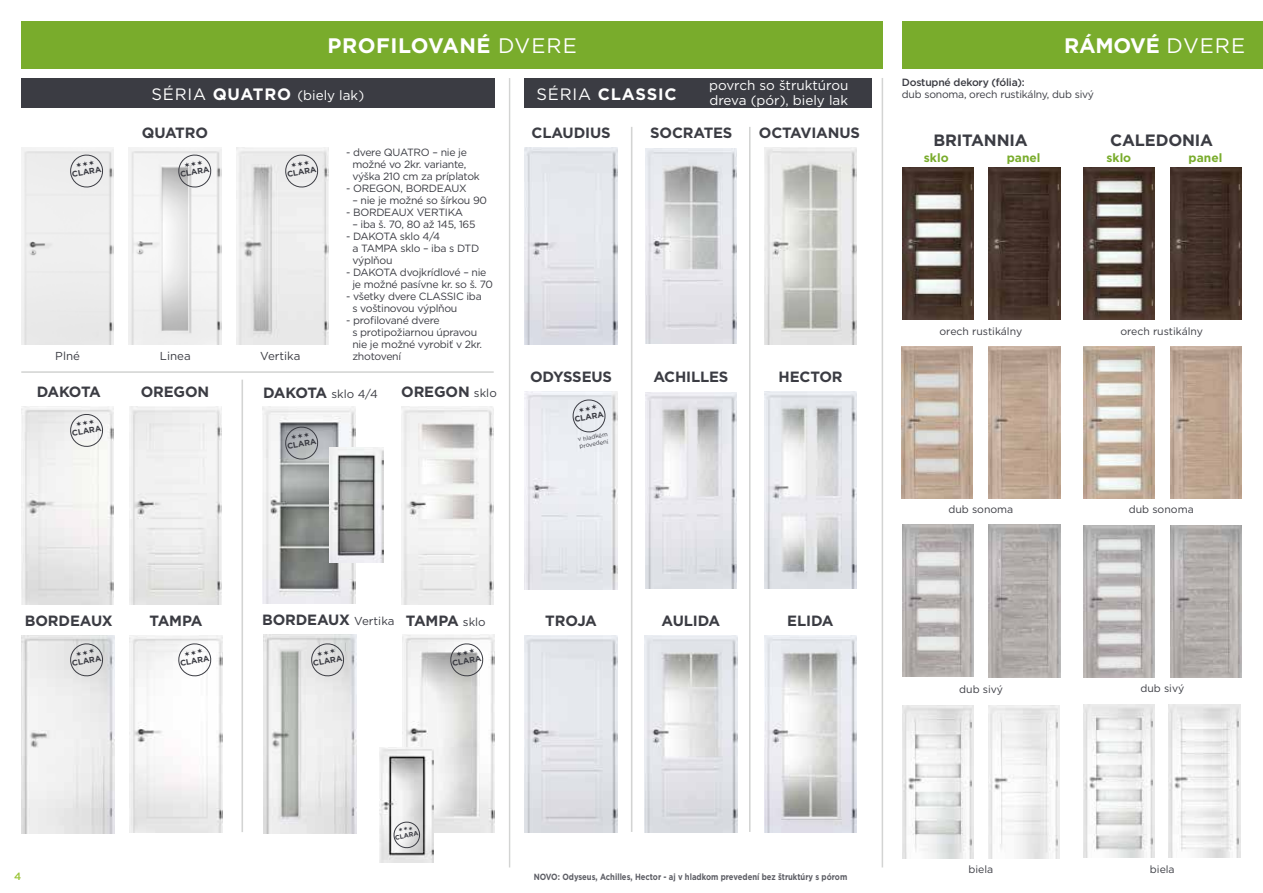
<style>
.page{position:relative;width:1263px;height:893px;background:#fff}
.page>*{position:absolute;margin:0;border:0;box-sizing:border-box;transform-origin:0 0}
.t1{font:700 21px "Gotham";letter-spacing:.025em;color:#fff}
.t2{font:700 21px "Gotham";letter-spacing:-.01em;color:#fff}
.t3{font:700 16.5px "Gotham";letter-spacing:.05em;color:#fff}
.t4{font:700 16.35px "Gotham";letter-spacing:-.01em;color:#3b3c43}
.t5{font:700 14.85px "Gotham";letter-spacing:-.01em;color:#3b3c43}
.t6{font:13.5px/15px "Gotham";color:#fff}
.t7{font:700 12px "Gotham";color:#79ac2c}
.t8{font:11.55px "Gotham";color:#3b3c43}
.t9{font:10.5px/12px "Gotham";letter-spacing:-.025em;color:#3b3c43}
.t10{font:10.5px "Gotham";color:#3b3c43}
.t11{font:500 10.5px "Gotham";letter-spacing:-.02em;color:#3b3c43}
.t12{font:500 10.5px "Gotham";color:#9ac437}
.t13{font:700 9px "Gotham";color:#5d5e65;scale:.85 1}
.t14{font:700 8.1px "Gotham";color:#3b3c43}
.t15{font:700 6.45px "Gotham";color:#3b3c43}
.t16{font:6px/7.1px "Gotham";color:#3b3c43}
.s1{font-weight:400}
.s2{font-size:16.5px}
.s3{font-weight:700;font-size:16.5px}
.s4{font-weight:700;font-size:14.85px}
.s5{font-weight:400;font-size:11.55px}
</style>
<div class="page">
<div style="left:21px;top:78px;width:473px;height:30px;background:#3b3c43"></div>
<div style="left:524px;top:78px;width:348px;height:30px;background:#3b3c43"></div>
<div style="left:21px;top:21px;width:862px;height:48px;background:#79ac2c"></div>
<hr style="left:509px;top:78px;width:1px;height:789px;background:#d3d4d3">
<hr style="left:882px;top:78px;width:1px;height:789px;background:#d3d4d3">
<img style="left:129px;top:407px;width:92px;height:197px">
<img style="left:21px;top:635px;width:93px;height:198px">
<img style="left:236px;top:147px;width:93px;height:198px">
<img style="left:129px;top:147px;width:92px;height:197px">
<div style="left:21px;top:147px;width:93px;height:197px;background:#ededed"></div>
<img style="left:401px;top:406px;width:93px;height:198px">
<img style="left:263px;top:407px;width:92px;height:197px">
<img style="left:22px;top:406px;width:92px;height:198px">
<hr style="left:21px;top:371px;width:473px;height:2px;background:#d3d4d3">
<img style="left:130px;top:635px;width:93px;height:197px">
<img style="left:264px;top:635px;width:93px;height:198px">
<hr style="left:241px;top:380px;width:2px;height:452px;background:#d3d4d3">
<img style="left:402px;top:635px;width:93px;height:197px">
<img style="left:380px;top:747px;width:53px;height:115px">
<img style="left:329px;top:447px;width:54px;height:116px">
<img style="left:645px;top:148px;width:92px;height:196px">
<img style="left:645px;top:635px;width:92px;height:197px">
<img style="left:764px;top:148px;width:92px;height:197px">
<img style="left:764px;top:635px;width:92px;height:197px">
<img style="left:525px;top:147px;width:92px;height:198px">
<img style="left:525px;top:635px;width:92px;height:197px">
<hr style="left:631px;top:127px;width:1px;height:705px;background:#d3d4d3">
<hr style="left:749px;top:127px;width:1px;height:705px;background:#d3d4d3">
<img style="left:645px;top:392px;width:92px;height:197px">
<img style="left:764px;top:392px;width:92px;height:197px">
<img style="left:525px;top:392px;width:92px;height:197px">
<div style="left:902px;top:21px;width:361px;height:48px;background:#79ac2c"></div>
<img style="left:902px;top:167px;width:71px;height:152px">
<img style="left:901px;top:346px;width:71px;height:152px">
<img style="left:902px;top:525px;width:71px;height:152px">
<img style="left:989px;top:168px;width:71px;height:152px">
<img style="left:1083px;top:168px;width:71px;height:151px">
<img style="left:1170px;top:167px;width:72px;height:153px">
<img style="left:989px;top:346px;width:71px;height:153px">
<img style="left:1083px;top:346px;width:71px;height:152px">
<img style="left:1170px;top:346px;width:72px;height:153px">
<img style="left:989px;top:525px;width:71px;height:152px">
<img style="left:1083px;top:525px;width:71px;height:152px">
<img style="left:1170px;top:525px;width:72px;height:152px">
<img style="left:1083px;top:705px;width:71px;height:152px">
<img style="left:988px;top:706px;width:72px;height:152px">
<img style="left:902px;top:706px;width:71px;height:152px">
<img style="left:1169px;top:705px;width:71px;height:152px">
<svg style="left:69px;top:154px;width:35px;height:34px"></svg>
<svg style="left:177px;top:154px;width:35px;height:34px"></svg>
<svg style="left:284px;top:154px;width:35px;height:34px"></svg>
<svg style="left:69px;top:413px;width:35px;height:35px"></svg>
<svg style="left:284px;top:426px;width:35px;height:34px"></svg>
<svg style="left:69px;top:643px;width:35px;height:34px"></svg>
<svg style="left:177px;top:643px;width:35px;height:34px"></svg>
<svg style="left:310px;top:643px;width:35px;height:34px"></svg>
<svg style="left:449px;top:643px;width:35px;height:34px"></svg>
<svg style="left:393px;top:821px;width:28px;height:28px"></svg>
<svg style="left:572px;top:399px;width:34px;height:34px"></svg>
<h1 class="t1" style="left:328px;top:32px;width:251px">PROFILOVANÉ <span class="s1">DVERE</span></h1>
<p class="t6" style="left:151px;top:87px;width:214px"><span class="s2">SÉRIA</span> <span class="s3">QUATRO</span> (biely lak)</p>
<h2 class="t3" style="left:536px;top:83px;width:142px"><span class="s1">SÉRIA</span> CLASSIC</h2>
<p class="t6" style="left:709px;top:77px;width:141px">povrch so štruktúrou dreva (pór), biely lak</p>
<h3 class="t5" style="left:142px;top:123px;width:68px">QUATRO</h3>
<p class="t14" style="left:71px;top:169px;width:31px;rotate:-10deg">CLARA</p>
<p class="t14" style="left:179px;top:169px;width:31px;rotate:-10deg">CLARA</p>
<p class="t14" style="left:286px;top:169px;width:31px;rotate:-10deg">CLARA</p>
<p class="t8" style="left:55px;top:348px;width:26px">Plné</p>
<p class="t8" style="left:160px;top:348px;width:32px">Linea</p>
<p class="t8" style="left:260px;top:348px;width:42px">Vertika</p>
<p class="t9" style="left:352px;top:146px;width:129px;text-indent:-6px">- dvere QUATRO – nie je možné vo 2kr. variante, výška 210 cm za príplatok</p>
<p class="t9" style="left:346px;top:182px;width:122px">- OREGON, BORDEAUX</p>
<p class="t9" style="left:352px;top:194px;width:136px">– nie je možné so šírkou 90</p>
<p class="t9" style="left:346px;top:206px;width:119px">- BORDEAUX VERTIKA</p>
<p class="t9" style="left:352px;top:218px;width:125px">– iba š. 70, 80 až 145, 165</p>
<p class="t9" style="left:352px;top:230px;width:128px;text-indent:-6px">- DAKOTA sklo 4/4<br>a TAMPA sklo – iba s DTD výplňou</p>
<p class="t9" style="left:352px;top:266px;width:142px;text-indent:-6px">- DAKOTA dvojkrídlové – nie je možné pasívne kr. so š. 70</p>
<p class="t9" style="left:352px;top:290px;width:131px;text-indent:-6px">- všetky dvere CLASSIC iba s voštinovou výplňou</p>
<p class="t9" style="left:352px;top:314px;width:131px;text-indent:-6px">- profilované dvere<br>s protipožiarnou úpravou nie je možné vyrobiť v 2kr. zhotovení</p>
<h3 class="t5" style="left:37px;top:382px;width:66px">DAKOTA</h3>
<h3 class="t5" style="left:141px;top:382px;width:70px">OREGON</h3>
<p class="t14" style="left:71px;top:428px;width:31px;rotate:-10deg">CLARA</p>
<p class="t8" style="left:263px;top:386px;width:116px"><span class="s4">DAKOTA</span> sklo 4/4</p>
<h3 class="t5" style="left:401px;top:382px;width:97px">OREGON <span class="s5">sklo</span></h3>
<p class="t14" style="left:286px;top:441px;width:31px;rotate:-10deg">CLARA</p>
<h3 class="t5" style="left:532px;top:123px;width:81px">CLAUDIUS</h3>
<h3 class="t5" style="left:650px;top:123px;width:84px">SOCRATES</h3>
<h3 class="t5" style="left:759px;top:123px;width:103px">OCTAVIANUS</h3>
<h3 class="t5" style="left:530px;top:367px;width:83px">ODYSSEUS</h3>
<h3 class="t5" style="left:653px;top:367px;width:77px">ACHILLES</h3>
<h3 class="t5" style="left:779px;top:367px;width:65px">HECTOR</h3>
<p class="t14" style="left:574px;top:414px;width:31px;rotate:-10deg">CLARA</p>
<p class="t16" style="left:577px;top:436px;width:32px;rotate:-10deg">v hladkém provedení</p>
<h3 class="t5" style="left:25px;top:610px;width:89px">BORDEAUX</h3>
<h3 class="t5" style="left:150px;top:611px;width:54px">TAMPA</h3>
<h3 class="t5" style="left:262px;top:610px;width:225px">BORDEAUX <span class="s5">Vertika</span> TAMPA <span class="s5">sklo</span></h3>
<p class="t14" style="left:71px;top:657px;width:31px;rotate:-10deg">CLARA</p>
<p class="t14" style="left:179px;top:657px;width:31px;rotate:-10deg">CLARA</p>
<p class="t14" style="left:312px;top:657px;width:31px;rotate:-10deg">CLARA</p>
<p class="t14" style="left:451px;top:657px;width:31px;rotate:-10deg">CLARA</p>
<h3 class="t5" style="left:545px;top:611px;width:53px">TROJA</h3>
<h3 class="t5" style="left:662px;top:611px;width:60px">AULIDA</h3>
<h3 class="t5" style="left:787px;top:611px;width:48px">ELIDA</h3>
<h1 class="t2" style="left:1064px;top:32px;width:183px">RÁMOVÉ <span class="s1">DVERE</span></h1>
<p class="t11" style="left:902px;top:75px;width:124px">Dostupné dekory (fólia):</p>
<p class="t9" style="left:902px;top:88px;width:194px">dub sonoma, orech rustikálny, dub sivý</p>
<h3 class="t4" style="left:933px;top:129px;width:96px">BRITANNIA</h3>
<h3 class="t4" style="left:1110px;top:130px;width:104px">CALEDONIA</h3>
<p class="t7" style="left:924px;top:150px;width:26px">sklo</p>
<p class="t7" style="left:1007px;top:150px;width:35px">panel</p>
<p class="t7" style="left:1106px;top:150px;width:26px">sklo</p>
<p class="t7" style="left:1189px;top:150px;width:35px">panel</p>
<p class="t10" style="left:939px;top:324px;width:84px">orech rustikálny</p>
<p class="t10" style="left:1120px;top:324px;width:84px">orech rustikálny</p>
<p class="t10" style="left:948px;top:503px;width:66px">dub sonoma</p>
<p class="t10" style="left:1129px;top:503px;width:66px">dub sonoma</p>
<p class="t9" style="left:959px;top:683px;width:45px">dub sivý</p>
<p class="t9" style="left:1140px;top:682px;width:45px">dub sivý</p>
<p class="t15" style="left:394px;top:833px;width:25px;rotate:-10deg">CLARA</p>
<p class="t12" style="left:14px;top:869px;width:9px">4</p>
<p class="t13" style="left:534px;top:870px;width:370px">NOVO: Odyseus, Achilles, Hector - aj v hladkom prevedení bez štruktúry s pórom</p>
<p class="t9" style="left:968px;top:863px;width:26px">biela</p>
<p class="t9" style="left:1150px;top:863px;width:26px">biela</p>
</div>
